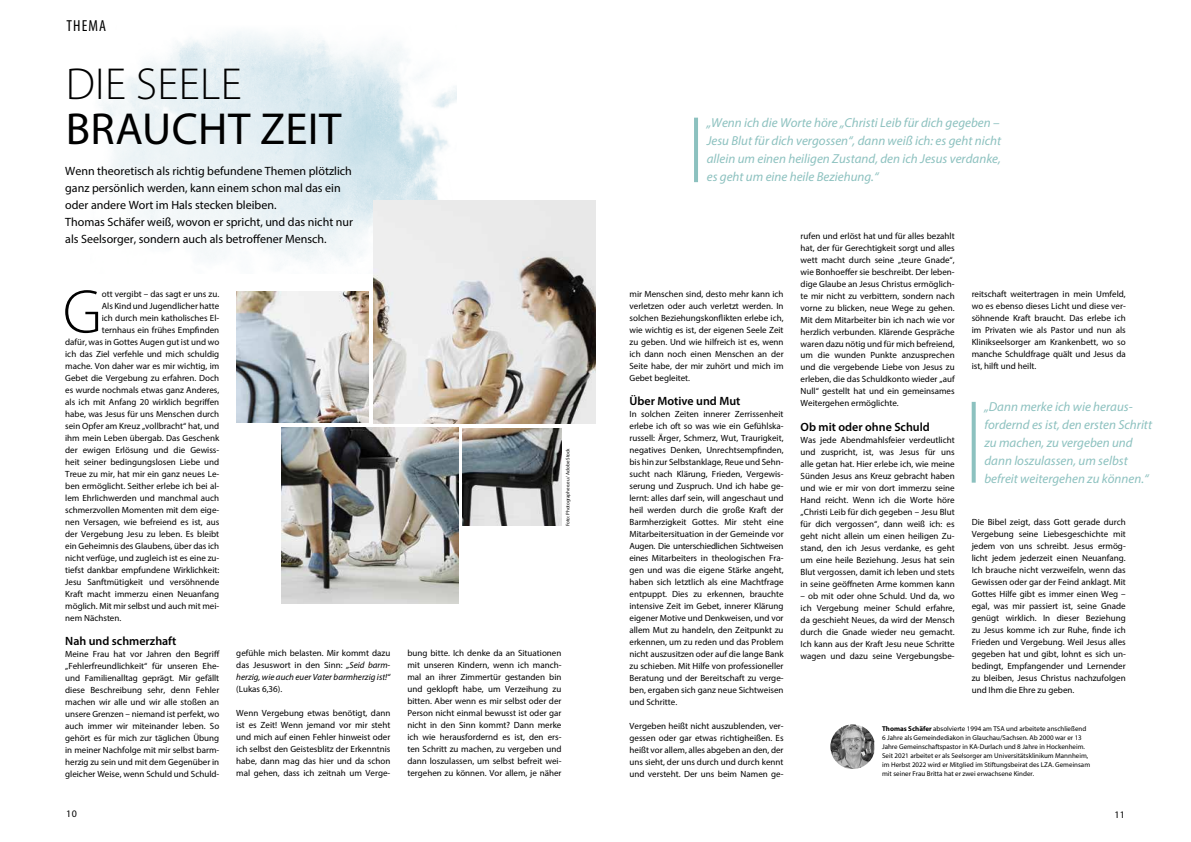
<style>
.page{position:relative;width:1191px;height:842px;background:#fff}
.page>*{position:absolute;margin:0;border:0;box-sizing:border-box;transform-origin:0 0}
.t1{font:300 62.4px "Myriad Pro";color:#000}
.t2{font:45px "Myriad Pro";letter-spacing:.01em;color:#000}
.t3{font:300 45px "Myriad Pro";letter-spacing:.01em;color:#000}
.t4{font:condensed 16px "Myriad Pro";letter-spacing:.07em;color:#000}
.t5{font:italic 13px/18px "Myriad Pro";color:#8cc1bf}
.t6{font:12px/17px "Myriad Pro";color:#000}
.t7{font:600 12px "Myriad Pro";color:#000}
.t8{font:10px "Myriad Pro";color:#000}
.t9{font:9px/12px "Myriad Pro";color:#000;text-align:justify}
.t10{font:7px/9px "Myriad Pro";color:#000}
.t11{font:5px "Myriad Pro";color:#000}
.s1{font-style:italic}
.s2{font-weight:700}
</style>
<div class="page">
<img style="left:101px;top:32px;width:356px;height:231px">
<img style="left:830px;top:724px;width:45px;height:45px;border-radius:22px">
<img style="left:373px;top:201px;width:222px;height:222px">
<img style="left:236px;top:292px;width:133px;height:130px">
<img style="left:282px;top:428px;width:176px;height:176px">
<img style="left:463px;top:428px;width:98px;height:97px">
<svg style="left:971px;top:402px;width:4px;height:81px"></svg>
<hr style="left:694px;top:118px;width:4px;height:64px;background:#8cc1bf">
<h3 class="t4" style="left:66px;top:16px;width:41px">THEMA</h3>
<h2 class="t3" style="left:66px;top:57px;width:178px">DIE SEELE</h2>
<h2 class="t2" style="left:66px;top:101px;width:277px">BRAUCHT ZEIT</h2>
<p class="t6" style="left:65px;top:162px;width:289px">Wenn theoretisch als richtig befundene Themen plötzlich ganz persönlich werden, kann einem schon mal das ein oder andere Wort im Hals stecken bleiben.<br>Thomas Schäfer weiß, wovon er spricht, und das nicht nur als Seelsorger, sondern auch als betroffener Mensch.</p>
<h1 class="t1" style="left:63px;top:274px;width:40px">G</h1>
<p class="t9" style="left:102px;top:287px;width:119px">ott vergibt – das sagt er uns zu.</p>
<p class="t9" style="left:102px;top:299px;width:119px">Als Kind und Jugendlicher hatte</p>
<p class="t9" style="left:102px;top:311px;width:119px">ich durch mein katholisches El-</p>
<p class="t9" style="left:102px;top:323px;width:119px">ternhaus ein frühes Empfinden</p>
<p class="t9" style="left:65px;top:335px;width:156px">dafür, was in Gottes Augen gut ist und wo</p>
<p class="t9" style="left:65px;top:347px;width:156px">ich das Ziel verfehle und mich schuldig</p>
<p class="t9" style="left:65px;top:359px;width:156px">mache. Von daher war es mir wichtig, im</p>
<p class="t9" style="left:65px;top:371px;width:155px">Gebet die Vergebung zu erfahren. Doch</p>
<p class="t9" style="left:65px;top:383px;width:156px">es wurde nochmals etwas ganz Anderes,</p>
<p class="t9" style="left:65px;top:395px;width:156px">als ich mit Anfang 20 wirklich begriffen</p>
<p class="t9" style="left:65px;top:407px;width:156px">habe, was Jesus für uns Menschen durch</p>
<p class="t9" style="left:65px;top:419px;width:156px">sein Opfer am Kreuz „vollbracht“ hat, und</p>
<p class="t9" style="left:65px;top:431px;width:156px">ihm mein Leben übergab. Das Geschenk</p>
<p class="t9" style="left:65px;top:443px;width:156px">der ewigen Erlösung und die Gewiss-</p>
<p class="t9" style="left:65px;top:455px;width:156px">heit seiner bedingungslosen Liebe und</p>
<p class="t9" style="left:65px;top:467px;width:156px">Treue zu mir, hat mir ein ganz neues Le-</p>
<p class="t9" style="left:65px;top:479px;width:156px">ben ermöglicht. Seither erlebe ich bei al-</p>
<p class="t9" style="left:65px;top:491px;width:156px">lem Ehrlichwerden und manchmal auch</p>
<p class="t9" style="left:65px;top:503px;width:156px">schmerzvollen Momenten mit dem eige-</p>
<p class="t9" style="left:65px;top:515px;width:156px">nen Versagen, wie befreiend es ist, aus</p>
<p class="t9" style="left:65px;top:527px;width:156px">der Vergebung Jesu zu leben. Es bleibt</p>
<p class="t9" style="left:65px;top:539px;width:155px">ein Geheimnis des Glaubens, über das ich</p>
<p class="t9" style="left:65px;top:551px;width:156px">nicht verfüge, und zugleich ist es eine zu-</p>
<p class="t9" style="left:65px;top:563px;width:156px">tiefst dankbar empfundene Wirklichkeit:</p>
<p class="t9" style="left:65px;top:575px;width:156px">Jesu Sanftmütigkeit und versöhnende</p>
<p class="t9" style="left:65px;top:587px;width:156px">Kraft macht immerzu einen Neuanfang</p>
<p class="t9" style="left:65px;top:599px;width:156px">möglich. Mit mir selbst und auch mit mei-</p>
<p class="t9" style="left:65px;top:611px;width:58px">nem Nächsten.</p>
<h3 class="t7" style="left:65px;top:633px;width:113px">Nah und schmerzhaft</h3>
<p class="t9" style="left:65px;top:647px;width:156px">Meine Frau hat vor Jahren den Begriff „Fehlerfreundlichkeit“ für unseren Ehe&shy;und Familienalltag geprägt. Mir gefällt diese Beschreibung sehr, denn Fehler machen wir alle und wir alle stoßen an unsere Grenzen – niemand ist perfekt, wo auch immer wir miteinander leben. So gehört es für mich zur täglichen Übung in meiner Nachfolge mit mir selbst barm&shy;herzig zu sein und mit dem Gegenüber in gleicher Weise, wenn Schuld und Schuld-</p>
<p class="t9" style="left:236px;top:647px;width:156px">gefühle mich belasten. Mir kommt dazu das Jesuswort in den Sinn: <span class="s1">„Seid barm&shy;herzig, wie auch euer Vater barmherzig ist!“</span></p>
<p class="t9" style="left:236px;top:683px;width:47px">(Lukas 6,36).</p>
<p class="t9" style="left:236px;top:707px;width:156px">Wenn Vergebung etwas benötigt, dann ist es Zeit! Wenn jemand vor mir steht und mich auf einen Fehler hinweist oder ich selbst den Geistesblitz der Erkenntnis habe, dann mag das hier und da schon mal gehen, dass ich zeitnah um Verge-</p>
<p class="t11" style="left:565px;top:526px;width:79px;rotate:-90deg">Foto: Photographee.eu / Adobe Stock</p>
<p class="t9" style="left:407px;top:647px;width:156px">bung bitte. Ich denke da an Situationen mit unseren Kindern, wenn ich manch&shy;mal an ihrer Zimmertür gestanden bin und geklopft habe, um Verzeihung zu bitten. Aber wenn es mir selbst oder der Person nicht einmal bewusst ist oder gar nicht in den Sinn kommt? Dann merke ich wie herausfordernd es ist, den ers&shy;ten Schritt zu machen, zu vergeben und dann loszulassen, um selbst befreit wei&shy;tergehen zu können. Vor allem, je näher</p>
<h3 class="t5" style="left:707px;top:114px;width:296px">„Wenn ich die Worte höre „Christi Leib für dich gegeben – Jesu Blut für dich vergossen“, dann weiß ich: es geht nicht allein um einen heiligen Zustand, den ich Jesus verdanke, es geht um eine heile Beziehung.“</h3>
<p class="t9" style="left:629px;top:287px;width:156px">mir Menschen sind, desto mehr kann ich verletzen oder auch verletzt werden. In solchen Beziehungskonflikten erlebe ich, wie wichtig es ist, der eigenen Seele Zeit zu geben. Und wie hilfreich ist es, wenn ich dann noch einen Menschen an der Seite habe, der mir zuhört und mich im Gebet begleitet.</p>
<h3 class="t7" style="left:629px;top:393px;width:112px">Über Motive und Mut</h3>
<p class="t9" style="left:629px;top:407px;width:156px">In solchen Zeiten innerer Zerrissenheit erlebe ich oft so was wie ein Gefühlska&shy;russell: Ärger, Schmerz, Wut, Traurigkeit, negatives Denken, Unrechtsempfinden, bis hin zur Selbstanklage, Reue und Sehn&shy;sucht nach Klärung, Frieden, Vergewis&shy;serung und Zuspruch. Und ich habe ge&shy;lernt: alles darf sein, will angeschaut und heil werden durch die große Kraft der Barmherzigkeit Gottes. Mir steht eine Mitarbeitersituation in der Gemeinde vor Augen. Die unterschiedlichen Sichtweisen eines Mitarbeiters in theologischen Fra&shy;gen und was die eigene Stärke angeht, haben sich letztlich als eine Machtfrage entpuppt. Dies zu erkennen, brauchte intensive Zeit im Gebet, innerer Klärung eigener Motive und Denkweisen, und vor allem Mut zu handeln, den Zeitpunkt zu erkennen, um zu reden und das Problem nicht auszusitzen oder auf die lange Bank zu schieben. Mit Hilfe von professioneller Beratung und der Bereitschaft zu verge&shy;ben, ergaben sich ganz neue Sichtweisen und Schritte.</p>
<p class="t9" style="left:629px;top:719px;width:156px">Vergeben heißt nicht auszublenden, ver&shy;gessen oder gar etwas richtigheißen. Es heißt vor allem, alles abgeben an den, der uns sieht, der uns durch und durch kennt und versteht. Der uns beim Namen ge-</p>
<p class="t9" style="left:800px;top:229px;width:156px">rufen und erlöst hat und für alles bezahlt hat, der für Gerechtigkeit sorgt und alles wett macht durch seine „teure Gnade“, wie Bonhoeffer sie beschreibt. Der leben&shy;dige Glaube an Jesus Christus ermöglich&shy;te mir nicht zu verbittern, sondern nach vorne zu blicken, neue Wege zu gehen.<br>Mit dem Mitarbeiter bin ich nach wie vor herzlich verbunden. Klärende Gespräche waren dazu nötig und für mich befreiend, um die wunden Punkte anzusprechen und die vergebende Liebe von Jesus zu erleben, die das Schuldkonto wieder „auf Null“ gestellt hat und ein gemeinsames Weitergehen ermöglichte.</p>
<h3 class="t7" style="left:800px;top:419px;width:131px">Ob mit oder ohne Schuld</h3>
<p class="t9" style="left:800px;top:433px;width:156px">Was jede Abendmahlsfeier verdeutlicht und zuspricht, ist, was Jesus für uns alle getan hat. Hier erlebe ich, wie meine Sünden Jesus ans Kreuz gebracht haben und wie er mir von dort immerzu seine Hand reicht. Wenn ich die Worte höre „Christi Leib für dich gegeben – Jesu Blut für dich vergossen“, dann weiß ich: es geht nicht allein um einen heiligen Zu&shy;stand, den ich Jesus verdanke, es geht um eine heile Beziehung. Jesus hat sein Blut vergossen, damit ich leben und stets in seine geöffneten Arme kommen kann</p>
<p class="t9" style="left:800px;top:589px;width:156px">– ob mit oder ohne Schuld. Und da, wo ich Vergebung meiner Schuld erfahre, da geschieht Neues, da wird der Mensch durch die Gnade wieder neu gemacht.<br>Ich kann aus der Kraft Jesu neue Schritte wagen und dazu seine Vergebungsbe-</p>
<p class="t9" style="left:971px;top:287px;width:156px">reitschaft weitertragen in mein Umfeld, wo es ebenso dieses Licht und diese ver&shy;söhnende Kraft braucht. Das erlebe ich im Privaten wie als Pastor und nun als Klinikseelsorger am Krankenbett, wo so manche Schuldfrage quält und Jesus da ist, hilft und heilt.</p>
<h3 class="t5" style="left:984px;top:397px;width:169px">„Dann merke ich wie heraus&shy;fordernd es ist, den ersten Schritt zu machen, zu vergeben und dann loszulassen, um selbst befreit weitergehen zu können.“</h3>
<p class="t9" style="left:971px;top:515px;width:156px">Die Bibel zeigt, dass Gott gerade durch Vergebung seine Liebesgeschichte mit jedem von uns schreibt. Jesus ermög&shy;licht jedem jederzeit einen Neuanfang.<br>Ich brauche nicht verzweifeln, wenn das Gewissen oder gar der Feind anklagt. Mit Gottes Hilfe gibt es immer einen Weg – egal, was mir passiert ist, seine Gnade genügt wirklich. In dieser Beziehung zu Jesus komme ich zur Ruhe, finde ich Frieden und Vergebung. Weil Jesus alles gegeben hat und gibt, lohnt es sich un&shy;bedingt, Empfangender und Lernender zu bleiben, Jesus Christus nachzufolgen und Ihm die Ehre zu geben.</p>
<p class="t10" style="left:882px;top:724px;width:209px"><span class="s2">Thomas Schäfer</span> absolvierte 1994 am TSA und arbeitete anschließend 6 Jahre als Gemeindediakon in Glauchau/Sachsen. Ab 2000 war er 13<br>Jahre Gemeinschaftspastor in KA-Durlach und 8 Jahre in Hockenheim.<br>Seit 2021 arbeitet er als Seelsorger am Universitätsklinikum Mannheim, im Herbst 2022 wird er Mitglied im Stiftungsbeirat des LZA. Gemeinsam mit seiner Frau Britta hat er zwei erwachsene Kinder.</p>
<p class="t8" style="left:66px;top:808px;width:12px">10</p>
<p class="t8" style="left:1114px;top:809px;width:12px">11</p>
</div>
